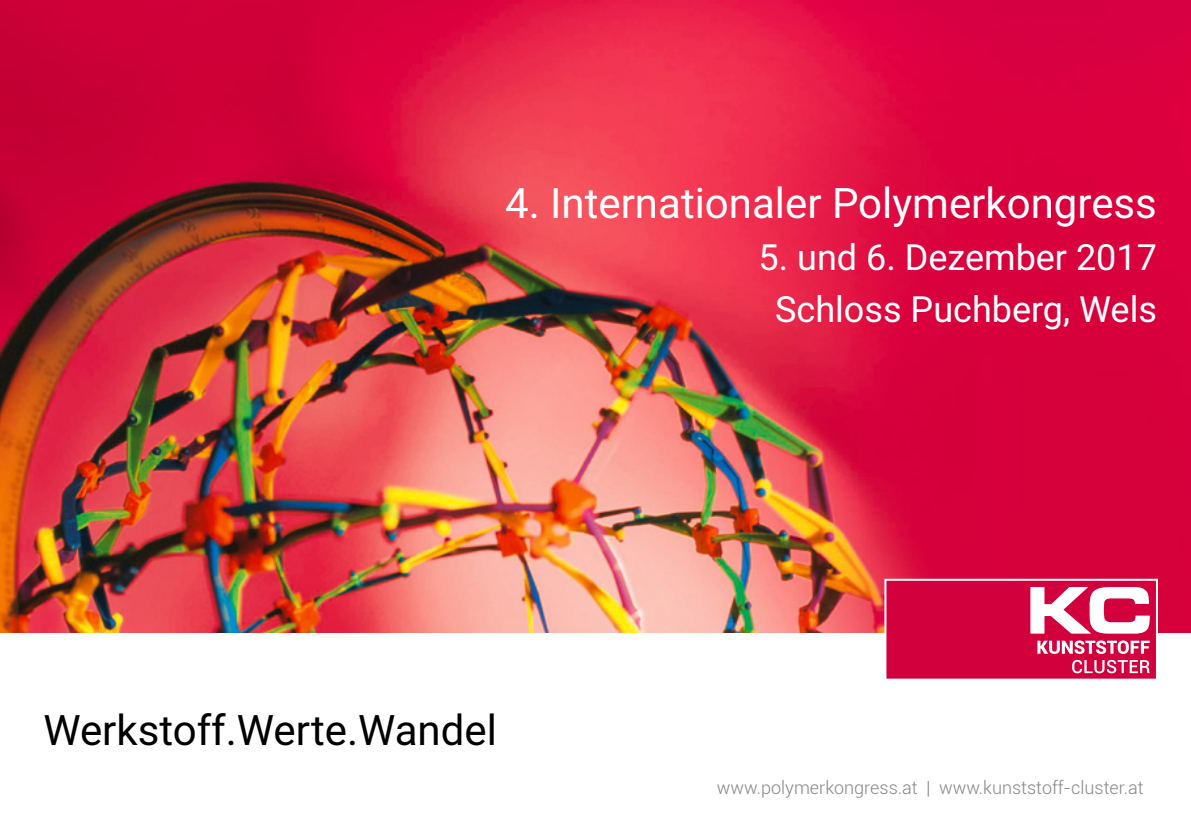
<style>
.page{position:relative;width:1191px;height:840px;background:#fff}
.page>*{position:absolute;margin:0;border:0;box-sizing:border-box;transform-origin:0 0}
.t1{font:42px "Roboto";color:#fff}
.t2{font:42px "Roboto";color:#000}
.t3{font:36px "Roboto";color:#fff}
.t4{font:300 18px "Roboto";color:#868786}
</style>
<div class="page">
<img style="left:0;top:0;width:1191px;height:632px">
<div style="left:885px;top:579px;width:272px;height:100px;background:#d3003e"></div>
<svg style="left:1037px;top:640px;width:112px;height:13px"></svg>
<svg style="left:1072px;top:659px;width:77px;height:14px"></svg>
<svg style="left:1030px;top:587px;width:120px;height:46px"></svg>
<div style="left:884px;top:578px;width:274px;height:102px;border:2px solid #fff"></div>
<p class="t1" style="left:505px;top:173px;width:653px">4. Internationaler Polymerkongress</p>
<p class="t3" style="left:758px;top:232px;width:400px">5. und 6. Dezember 2017</p>
<p class="t3" style="left:775px;top:284px;width:383px">Schloss Puchberg, Wels</p>
<p class="t2" style="left:43px;top:700px;width:455px">Werkstoff.Werte.Wandel</p>
<p class="t4" style="left:717px;top:774px;width:428px">www.polymerkongress.at | www.kunststoff-cluster.at</p>
</div>
